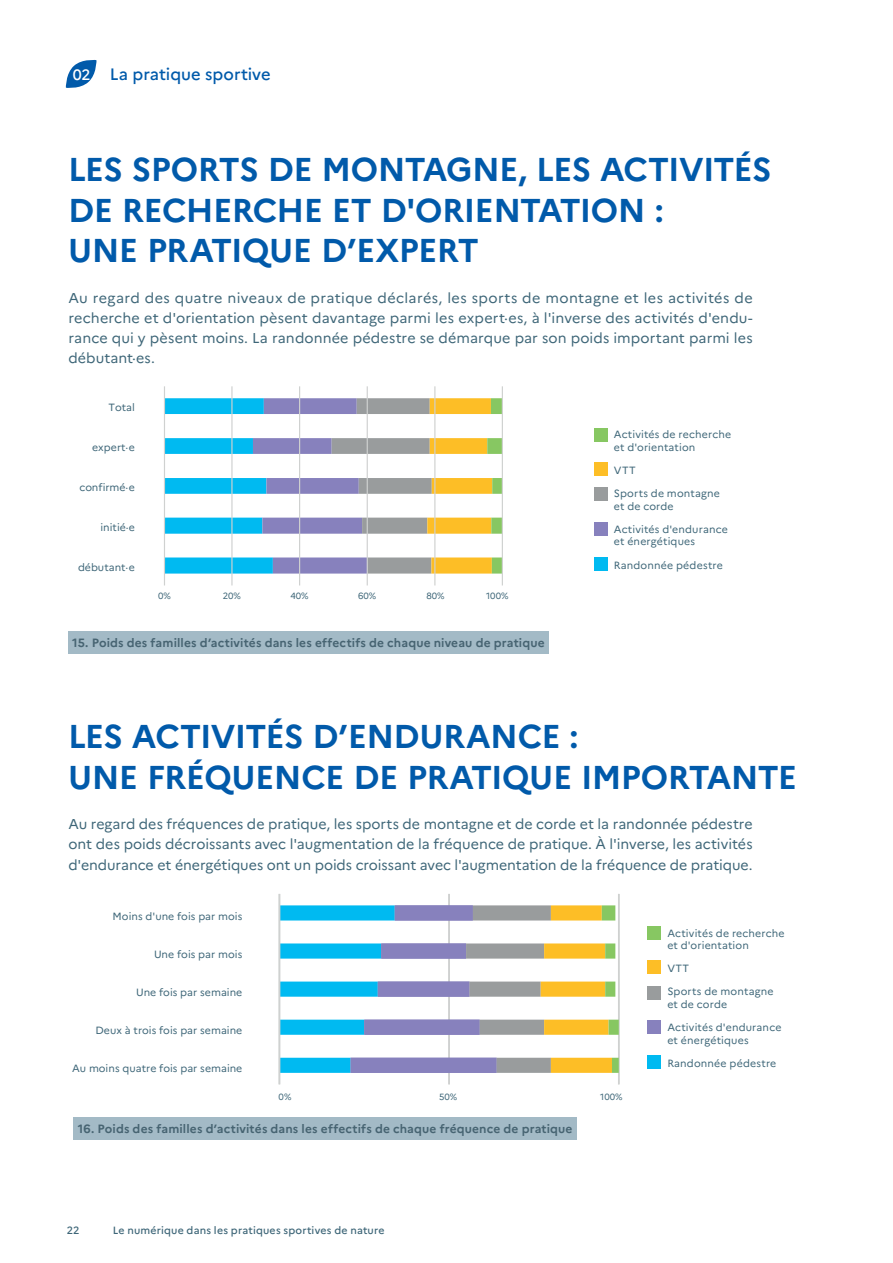
<style>
.page{position:relative;width:893px;height:1263px;background:#fff}
.page>*{position:absolute;margin:0;border:0;box-sizing:border-box;transform-origin:0 0}
.Titre_1{font:700 33px/40.5px "Marianne";letter-spacing:-.02em;color:#015aaa}
.t1{font:500 16.5px "Marianne";color:#015aaa}
.Texte_Courant{font:14.25px/20.2px "Marianne";color:#3e6678;text-align:justify}
.Illus_-_Titre{font:700 12px "Marianne";letter-spacing:.01em;color:#476472}
.t2{font:10.5px/12.6px "Marianne";letter-spacing:.01em;color:#3e6678}
.t3{font:500 10.5px "Marianne";letter-spacing:.015em;color:#3e6678}
.t4{font:9px "Marianne";color:#3e6678}
.s1{font-size:15px;color:#fff}
</style>
<div class="page">
<svg style="left:65px;top:59px;width:32px;height:29px"></svg>
<div style="left:68px;top:631px;width:481px;height:23px;background:#a3bac6"></div>
<div style="left:74px;top:1117px;width:503px;height:23px;background:#a3bac6"></div>
<svg style="left:165px;top:398px;width:337px;height:176px"></svg>
<hr style="left:502px;top:386px;width:1px;height:199px;background:#cfd1d0">
<hr style="left:434px;top:386px;width:1px;height:199px;background:#cfd1d0">
<hr style="left:367px;top:386px;width:1px;height:199px;background:#cfd1d0">
<hr style="left:299px;top:386px;width:1px;height:199px;background:#cfd1d0">
<hr style="left:231px;top:386px;width:2px;height:199px;background:#cfd1d0">
<hr style="left:164px;top:386px;width:1px;height:199px;background:#cfd1d0">
<div style="left:594px;top:428px;width:13px;height:14px;background:#87c762"></div>
<div style="left:594px;top:462px;width:13px;height:14px;background:#fdbe26"></div>
<div style="left:594px;top:488px;width:13px;height:13px;background:#999c9d"></div>
<div style="left:594px;top:522px;width:13px;height:14px;background:#8781bd"></div>
<div style="left:594px;top:557px;width:13px;height:13px;background:#00baf1"></div>
<hr style="left:618px;top:894px;width:2px;height:190px;background:#cfd1d0">
<hr style="left:448px;top:894px;width:2px;height:190px;background:#cfd1d0">
<svg style="left:280px;top:905px;width:339px;height:168px"></svg>
<hr style="left:279px;top:894px;width:1px;height:190px;background:#cfd1d0">
<div style="left:647px;top:927px;width:14px;height:13px;background:#87c762"></div>
<div style="left:647px;top:960px;width:14px;height:14px;background:#fdbe26"></div>
<div style="left:647px;top:986px;width:14px;height:13px;background:#999c9d"></div>
<div style="left:647px;top:1020px;width:14px;height:14px;background:#8781bd"></div>
<div style="left:647px;top:1055px;width:14px;height:13px;background:#00baf1"></div>
<p class="t1" style="left:73px;top:64px;width:199px"><span class="s1">02</span> La pratique sportive</p>
<p class="Titre_1" style="left:68px;top:149px;width:705px">LES SPORTS DE MONTAGNE, LES ACTIVITÉS<br>DE RECHERCHE ET D'ORIENTATION :<br>UNE PRATIQUE D’EXPERT</p>
<p class="Texte_Courant" style="left:68px;top:287px;width:686px">Au regard des quatre niveaux de pratique déclarés, les sports de montagne et les activités de recherche et d'orientation pèsent davantage parmi les expert·es, à l'inverse des activités d'endu&shy;rance qui y pèsent moins. La randonnée pédestre se démarque par son poids important parmi les débutant·es.</p>
<p class="t2" style="left:108px;top:401px;width:28px">Total</p>
<p class="t2" style="left:92px;top:441px;width:44px">expert·e</p>
<p class="t2" style="left:79px;top:481px;width:57px">confirmé·e</p>
<p class="t2" style="left:101px;top:521px;width:36px">initié·e</p>
<p class="t2" style="left:78px;top:560px;width:58px">débutant·e</p>
<p class="t4" style="left:158px;top:590px;width:14px">0%</p>
<p class="t4" style="left:223px;top:590px;width:20px">20%</p>
<p class="t4" style="left:290px;top:590px;width:20px">40%</p>
<p class="t4" style="left:358px;top:590px;width:20px">60%</p>
<p class="t4" style="left:426px;top:590px;width:20px">80%</p>
<p class="t4" style="left:486px;top:590px;width:24px">100%</p>
<p class="Illus_-_Titre" style="left:72px;top:635px;width:474px">15. Poids des familles d’activités dans les effectifs de chaque niveau de pratique</p>
<p class="t2" style="left:614px;top:428px;width:119px">Activités de recherche et d'orientation</p>
<p class="t2" style="left:614px;top:459px;width:108px;line-height:23.1px">VTT<br>Sports de montagne</p>
<p class="t2" style="left:614px;top:500px;width:61px">et de corde</p>
<p class="t2" style="left:614px;top:523px;width:116px">Activités d'endurance et énergétiques</p>
<p class="t2" style="left:614px;top:558px;width:111px">Randonnée pédestre</p>
<p class="Titre_1" style="left:68px;top:716px;width:730px">LES ACTIVITÉS D’ENDURANCE :<br>UNE FRÉQUENCE DE PRATIQUE IMPORTANTE</p>
<p class="Texte_Courant" style="left:68px;top:814px;width:686px">Au regard des fréquences de pratique, les sports de montagne et de corde et la randonnée pédestre ont des poids décroissants avec l'augmentation de la fréquence de pratique. À l'inverse, les activités d'endurance et énergétiques ont un poids croissant avec l'augmentation de la fréquence de pratique.</p>
<p class="t2" style="left:113px;top:909px;width:131px">Moins d'une fois par mois</p>
<p class="t2" style="left:154px;top:947px;width:90px">Une fois par mois</p>
<p class="t2" style="left:136px;top:986px;width:108px">Une fois par semaine</p>
<p class="t2" style="left:96px;top:1024px;width:148px">Deux à trois fois par semaine</p>
<p class="t2" style="left:72px;top:1062px;width:172px">Au moins quatre fois par semaine</p>
<p class="t4" style="left:279px;top:1091px;width:14px">0%</p>
<p class="t4" style="left:439px;top:1091px;width:20px">50%</p>
<p class="t4" style="left:600px;top:1091px;width:24px">100%</p>
<p class="Illus_-_Titre" style="left:78px;top:1121px;width:496px">16. Poids des familles d’activités dans les effectifs de chaque fréquence de pratique</p>
<p class="t3" style="left:67px;top:1224px;width:14px">22</p>
<p class="t3" style="left:113px;top:1224px;width:273px">Le numérique dans les pratiques sportives de nature</p>
<p class="t2" style="left:667px;top:926px;width:119px">Activités de recherche et d'orientation</p>
<p class="t2" style="left:667px;top:962px;width:23px">VTT</p>
<p class="t2" style="left:667px;top:985px;width:108px">Sports de montagne et de corde</p>
<p class="t2" style="left:667px;top:1021px;width:116px">Activités d'endurance et énergétiques</p>
<p class="t2" style="left:667px;top:1057px;width:111px">Randonnée pédestre</p>
</div>
